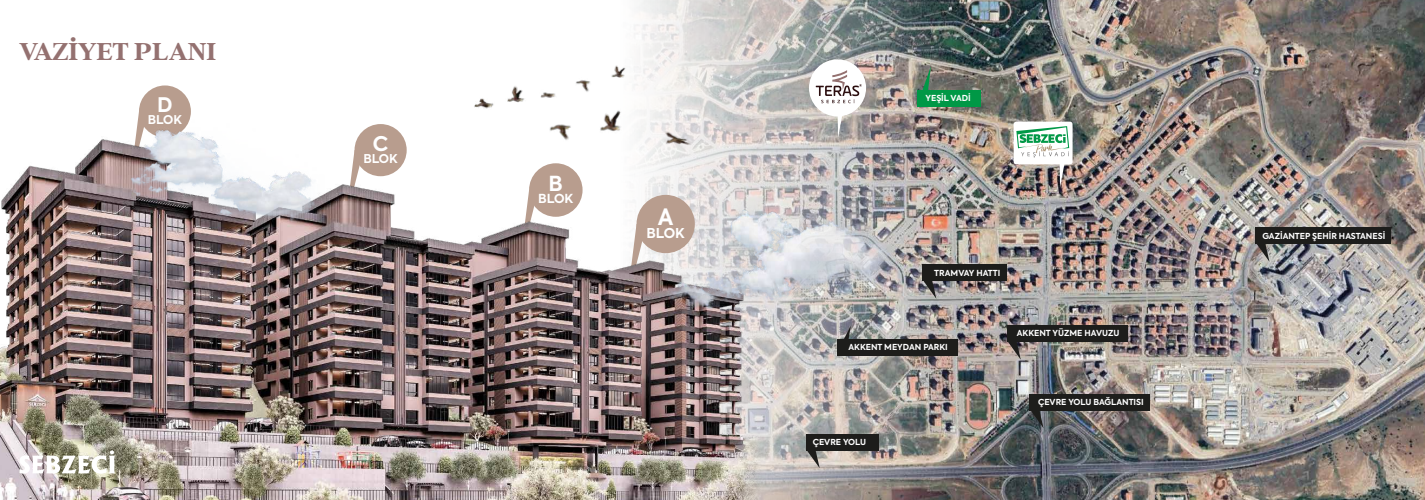
<style>
.page{position:relative;width:1425px;height:500px;background:#fff}
.page>*{position:absolute;margin:0;border:0;box-sizing:border-box;transform-origin:0 0}
.t1{font:700 26.92px "Addington CF";color:#947170}
.t2{font:700 22.42px "Axiforma";color:#fff}
.t3{font:700 20.62px "Axiforma";color:#fff}
.t4{font:700 20.1px "Axiforma";color:#fff}
.t5{font:700 20.02px "Axiforma";color:#fff}
.t6{font:700 13.5px "Axiforma";color:#fff}
.t7{font:700 12.38px "Axiforma";color:#fff}
.t8{font:700 12.08px "Axiforma";color:#fff}
.t9{font:700 8.25px "Axiforma";color:#fff}
</style>
<div class="page">
<img style="left:957px;top:0;width:467px;height:500px">
<img style="left:637px;top:0;width:320px;height:500px">
<img style="left:614px;top:24px;width:82px;height:47px">
<svg style="left:1255px;top:244px;width:14px;height:18px"></svg>
<div style="left:1255px;top:227px;width:135px;height:17px;background:#1d1d1b"></div>
<svg style="left:917px;top:66px;width:14px;height:24px"></svg>
<div style="left:917px;top:90px;width:63px;height:17px;background:#009846"></div>
<svg style="left:1029px;top:410px;width:14px;height:18px"></svg>
<div style="left:1029px;top:394px;width:120px;height:16px;background:#1d1d1b"></div>
<svg style="left:1007px;top:341px;width:13px;height:18px"></svg>
<div style="left:1007px;top:325px;width:120px;height:16px;background:#1d1d1b"></div>
<svg style="left:924px;top:281px;width:12px;height:18px"></svg>
<div style="left:922px;top:265px;width:85px;height:16px;background:#1d1d1b"></div>
<svg style="left:837px;top:325px;width:13px;height:14px"></svg>
<div style="left:837px;top:339px;width:120px;height:16px;background:#1d1d1b"></div>
<div style="left:1013px;top:122px;width:59px;height:42px;background:#fff;border-radius:3px"></div>
<img style="left:1016px;top:126px;width:53px;height:61px">
<div style="left:809px;top:59px;width:57px;height:57px;background:#fff;border-radius:50%"></div>
<svg style="left:815px;top:70px;width:46px;height:68px"></svg>
<svg style="left:806px;top:450px;width:13px;height:18px"></svg>
<div style="left:806px;top:434px;width:72px;height:16px;background:#1d1d1b"></div>
<img style="left:0;top:71px;width:766px;height:429px">
<img style="left:654px;top:183px;width:270px;height:140px">
<img style="left:118px;top:115px;width:211px;height:109px">
<svg style="left:20px;top:450px;width:95px;height:23px"></svg>
<h1 class="t1" style="left:20px;top:35px;width:198px">VAZİYET PLANI</h1>
<h3 class="t5" style="left:157px;top:91px;width:17px">D</h3>
<h3 class="t8" style="left:148px;top:111px;width:36px">BLOK</h3>
<h3 class="t4" style="left:373px;top:130px;width:17px">C</h3>
<h3 class="t8" style="left:363px;top:150px;width:36px">BLOK</h3>
<h3 class="t3" style="left:548px;top:169px;width:16px">B</h3>
<h3 class="t7" style="left:538px;top:190px;width:37px">BLOK</h3>
<h2 class="t2" style="left:658px;top:201px;width:17px">A</h2>
<h3 class="t6" style="left:646px;top:224px;width:40px">BLOK</h3>
<p class="t9" style="left:925px;top:93px;width:47px">YEŞİL VADİ</p>
<p class="t9" style="left:934px;top:267px;width:68px">TRAMVAY HATTI</p>
<p class="t9" style="left:848px;top:341px;width:101px">AKKENT MEYDAN PARKI</p>
<p class="t9" style="left:812px;top:436px;width:55px">ÇEVRE YOLU</p>
<p class="t9" style="left:1016px;top:328px;width:104px">AKKENT YÜZME HAVUZU</p>
<p class="t9" style="left:1038px;top:396px;width:107px">ÇEVRE YOLU BAĞLANTISI</p>
<p class="t9" style="left:1262px;top:230px;width:124px">GAZİANTEP ŞEHİR HASTANESİ</p>
</div>
